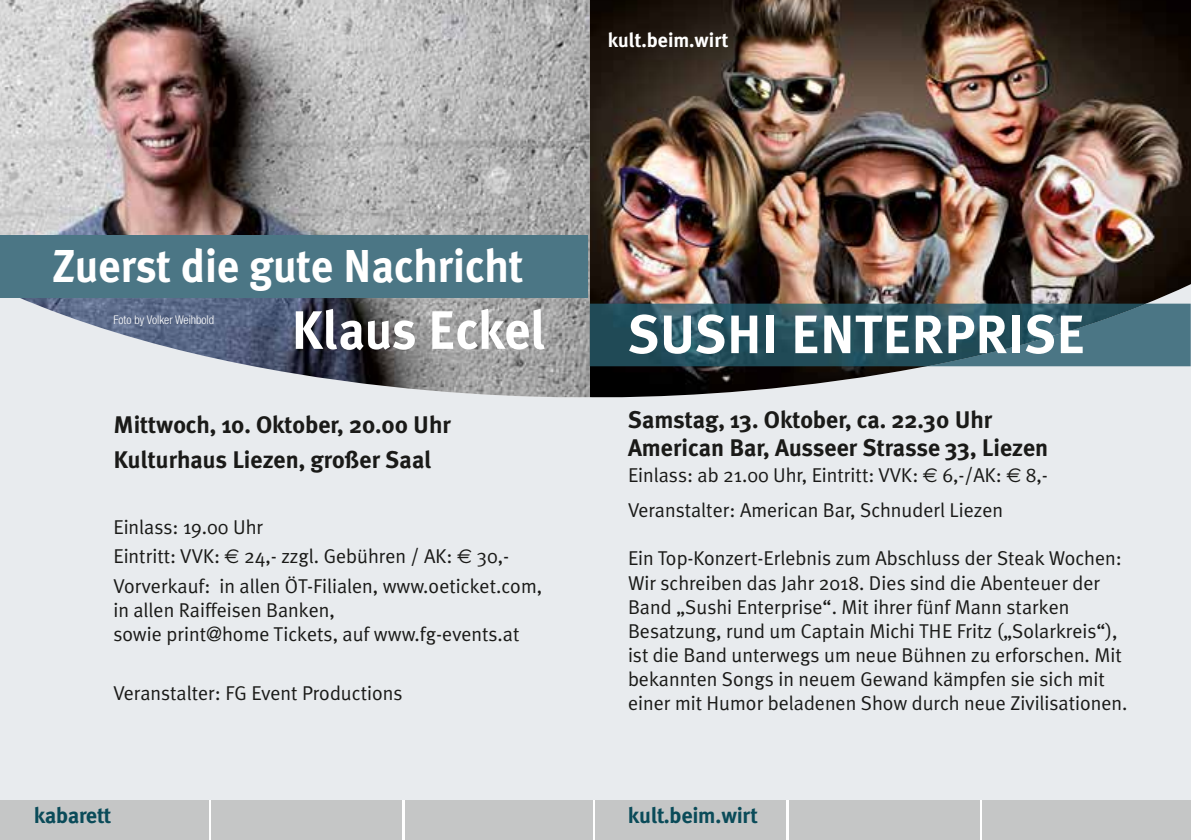
<style>
.page{position:relative;width:1191px;height:840px;background:#fff}
.page>*{position:absolute;margin:0;border:0;box-sizing:border-box;transform-origin:0 0}
.t1{font:700 54px "Meta Plus";color:#fff}
.t2{font:700 54px "Meta Plus";color:#fff;scale:.95 1}
.t3{font:700 46px "Meta Plus";color:#fff;scale:.95 1}
.t4{font:700 24px/34.4px "Meta Plus";color:#1a1a18}
.t5{font:700 22px "Meta";color:#0a4b59}
.t6{font:20px/24px "Meta Plus Normal";color:#1a1a18}
.t7{font:700 20px "Meta Plus";color:#fff}
.t8{font:300 condensed 12px "Helvetica Neue";color:#fff}
.s1{font-family:"Euro Sans"}
</style>
<div class="page">
<div style="left:0;top:0;width:1191px;height:799px;background:#e8ebee"></div>
<div style="left:0;top:799px;width:209px;height:40px;background:#c5c6c6"></div>
<div style="left:212px;top:799px;width:190px;height:40px;background:#c5c6c6"></div>
<div style="left:405px;top:799px;width:188px;height:40px;background:#c5c6c6"></div>
<div style="left:595px;top:799px;width:191px;height:40px;background:#c5c6c6"></div>
<div style="left:789px;top:799px;width:190px;height:40px;background:#c5c6c6"></div>
<div style="left:982px;top:799px;width:209px;height:40px;background:#c5c6c6"></div>
<img style="left:0;top:0;width:590px;height:398px">
<img style="left:590px;top:0;width:601px;height:398px">
<div style="left:0;top:235px;width:588px;height:63px;background:#4b7685"></div>
<div style="left:1146px;top:303px;width:44px;height:63px;background:#4b7685"></div>
<img style="left:590px;top:303px;width:556px;height:63px">
<p class="t7" style="left:608px;top:33px;width:122px">kult.beim.wirt</p>
<h2 class="t3" style="left:52px;top:247px;width:497px">Zuerst die gute Nachricht</h2>
<h1 class="t2" style="left:291px;top:309px;width:269px">Klaus Eckel</h1>
<p class="t8" style="left:113px;top:315px;width:102px">Foto by Volker Weihbold</p>
<h1 class="t1" style="left:628px;top:313px;width:458px">SUSHI ENTERPRISE</h1>
<p class="t4" style="left:113px;top:409px;width:339px">Mittwoch, 10. Oktober, 20.00 Uhr<br>Kulturhaus Liezen, großer Saal</p>
<p class="t6" style="left:113px;top:513px;width:430px;line-height:29.6px">Einlass: 19.00 Uhr<br>Eintritt: VVK: <span class="s1">€</span> 24,- zzgl. Gebühren / AK: <span class="s1">€</span> 30,-<br>Vorverkauf: in allen ÖT-Filialen, www.oeticket.com,</p>
<p class="t6" style="left:113px;top:599px;width:407px">in allen Raiffeisen Banken,<br>sowie print@home Tickets, auf www.fg-events.at</p>
<p class="t6" style="left:113px;top:682px;width:290px">Veranstalter: FG Event Productions</p>
<p class="t4" style="left:628px;top:406px;width:422px;line-height:28.8px">Samstag, 13. Oktober, ca. 22.30 Uhr<br>American Bar, Ausseer Strasse 33, Liezen</p>
<p class="t6" style="left:628px;top:458px;width:421px;line-height:35.4px">Einlass: ab 21.00 Uhr, Eintritt: VVK: <span class="s1">€</span> 6,-/AK: <span class="s1">€</span> 8,-<br>Veranstalter: American Bar, Schnuderl Liezen</p>
<p class="t6" style="left:628px;top:547px;width:501px">Ein Top-Konzert-Erlebnis zum Abschluss der Steak Wochen:<br>Wir schreiben das Jahr 2018. Dies sind die Abenteuer der Band „Sushi Enterprise“. Mit ihrer fünf Mann starken Besatzung, rund um Captain Michi THE Fritz („Solarkreis“), ist die Band unterwegs um neue Bühnen zu erforschen. Mit bekannten Songs in neuem Gewand kämpfen sie sich mit einer mit Humor beladenen Show durch neue Zivilisationen.</p>
<p class="t5" style="left:34px;top:806px;width:78px">kabarett</p>
<p class="t5" style="left:628px;top:806px;width:130px">kult.beim.wirt</p>
</div>
